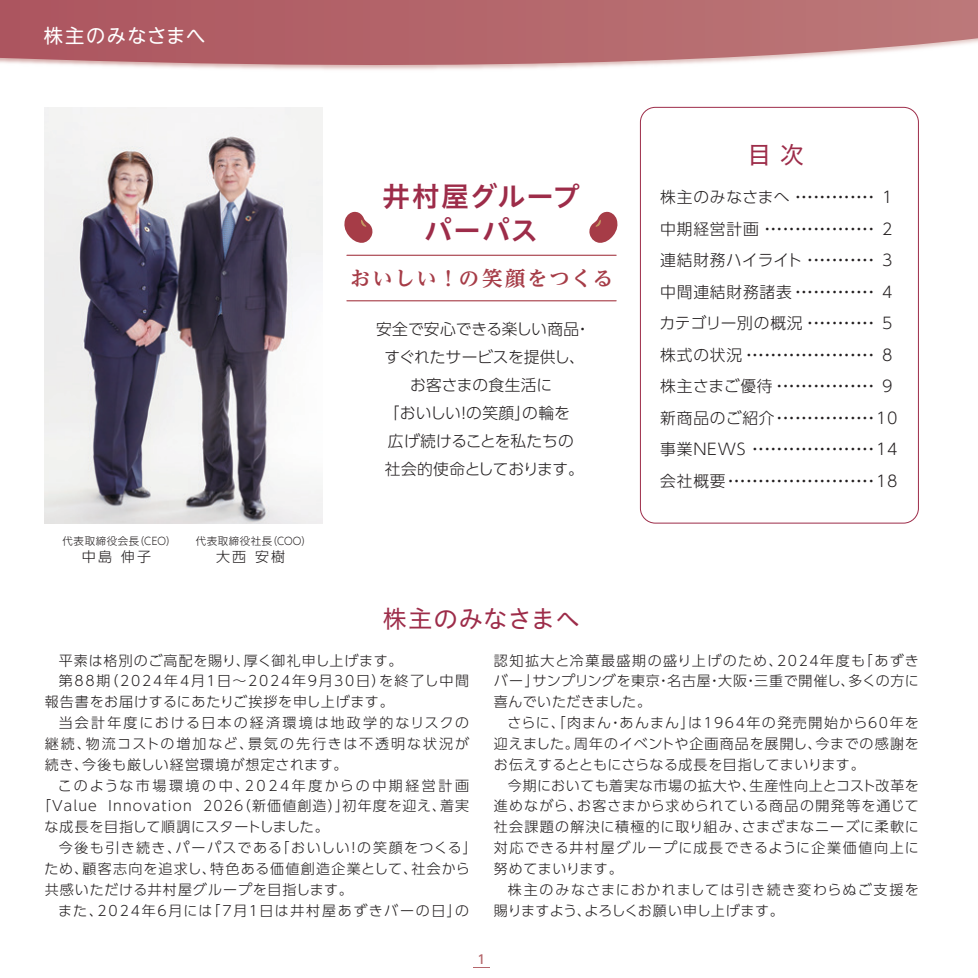
<style>
.page{position:relative;width:978px;height:978px;background:#fff}
.page>*{position:absolute;margin:0;border:0;box-sizing:border-box;transform-origin:0 0}
.t1{font:28px/33.6px "Hiragino UD Sans Std W6";letter-spacing:.03em;color:#9d2c49;text-align:center}
.t2{font:24.5px "Hiragino UD Sans Std W4";letter-spacing:.01em;color:#9d2c49}
.t3{font:700 20.47px "UD Reimin Pr 6 N";letter-spacing:.1em;color:#a63c47}
.t4{font:19.25px "UD Shin M Go Pro";letter-spacing:.065em;color:#fff}
.t5{font:300 15.75px/31.5px "UD Shin Go Pro";letter-spacing:.05em;color:#231f20}
.t6{font:300 15.75px "UD Shin Go Pro";letter-spacing:-.025em;color:#231f20}
.t7{font:300 15.75px "UD Shin Go Pro";letter-spacing:.025em;color:#231f20}
.t8{font:300 15.75px "UD Shin Go Pro";letter-spacing:.005em;color:#231f20}
.t9{font:300 15.75px "UD Shin Go Pro";letter-spacing:-.005em;color:#231f20}
.t10{font:300 14px "UD Shin Go Pro";letter-spacing:.08em;color:#231f20}
.t11{font:300 14px "UD Shin Go Pro";letter-spacing:.1em;color:#231f20}
.t12{font:300 14px "UD Shin Go Pro";letter-spacing:.125em;color:#231f20}
.t13{font:300 14px "UD Shin Go Pro";letter-spacing:.055em;color:#231f20}
.t14{font:300 14px "UD Shin Go Pro";letter-spacing:.05em;color:#231f20}
.t15{font:300 14px "UD Shin Go Pro";letter-spacing:.035em;color:#231f20}
.t16{font:300 14px "UD Shin Go Pro";letter-spacing:.06em;color:#231f20}
.t17{font:300 14px "UD Shin Go Pro";letter-spacing:.105em;color:#231f20}
.t18{font:300 14px "UD Shin Go Pro";letter-spacing:.11em;color:#231f20}
.t19{font:300 14px "UD Shin Go Pro";letter-spacing:.145em;color:#231f20}
.t20{font:300 14px "UD Shin Go Pro";letter-spacing:.18em;color:#231f20}
.t21{font:300 14px "UD Shin Go Pro";letter-spacing:.15em;color:#231f20}
.t22{font:300 14px "UD Shin Go Pro";letter-spacing:.025em;color:#231f20}
.t23{font:300 14px "UD Shin Go Pro";letter-spacing:.005em;color:#231f20}
.t24{font:300 14px "UD Shin Go Pro";letter-spacing:.02em;color:#231f20}
.t25{font:300 14px "UD Shin Go Pro";letter-spacing:.03em;color:#231f20}
.t26{font:500 12.25px "UD Shin Go Pro";color:#b5676c}
.t27{font:300 10.5px "UD Shin Go Pro";letter-spacing:.05em;color:#231f20}
</style>
<div class="page">
<svg style="left:0;top:0;width:977px;height:70px;background:#bd7a7f"></svg>
<img style="left:45px;top:107px;width:277px;height:416px">
<div style="left:640px;top:107px;width:278px;height:416px;border:1px solid #9d2c49;border-radius:15px"></div>
<hr style="left:347px;top:255px;width:269px;height:1px;background:#a63c47">
<hr style="left:347px;top:300px;width:269px;height:1px;background:#a63c47">
<svg style="left:344px;top:211px;width:29px;height:32px"></svg>
<svg style="left:589px;top:211px;width:29px;height:32px"></svg>
<p class="t4" style="left:44px;top:20px;width:163px">株主のみなさまへ</p>
<p class="t27" style="left:63px;top:532px;width:114px">代表取締役会長（CEO）</p>
<p class="t10" style="left:82px;top:545px;width:71px">中島 伸子</p>
<p class="t27" style="left:196px;top:532px;width:117px">代表取締役社長（COO）</p>
<p class="t10" style="left:216px;top:545px;width:71px">大西 安樹</p>
<p class="t1" style="left:382px;top:178px;width:199px">井村屋グループパーパス</p>
<p class="t3" style="left:350px;top:261px;width:265px">おいしい！の笑顔をつくる</p>
<p class="t8" style="left:376px;top:316px;width:216px">安全で安心できる楽しい商品・</p>
<p class="t6" style="left:384px;top:344px;width:202px">すぐれたサービスを提供し、</p>
<p class="t7" style="left:410px;top:372px;width:144px">お客さまの食生活に</p>
<p class="t7" style="left:384px;top:400px;width:187px">「おいしい！の笑顔」の輪を</p>
<p class="t9" style="left:388px;top:428px;width:187px">広げ続けることを私たちの</p>
<p class="t6" style="left:385px;top:456px;width:200px">社会的使命としております。</p>
<p class="t2" style="left:382px;top:599px;width:199px">株主のみなさまへ</p>
<p class="t2" style="left:746px;top:136px;width:59px">目 次</p>
<p class="t5" style="left:659px;top:181px;width:239px">株主のみなさまへ・・・・・・・・・・・・・ 1中期経営計画・・・・・・・・・・・・・・・・・・ 2連結財務ハイライト・・・・・・・・・・・ 3中間連結財務諸表・・・・・・・・・・・・・ 4カテゴリー別の概況・・・・・・・・・・・ 5株式の状況・・・・・・・・・・・・・・・・・・・・・ 8株主さまご優待・・・・・・・・・・・・・・・・ 9新商品のご紹介・・・・・・・・・・・・・・・・ 1 0事業NEWS ・・・・・・・・・・・・・・・・・・・・ 1 4会社概要・・・・・・・・・・・・・・・・・・・・・・・・ 1 8</p>
<p class="t13" style="left:59px;top:648px;width:345px">平素は格別のご高配を賜り、厚く御礼申し上げます。</p>
<p class="t12" style="left:59px;top:669px;width:412px">第88期（2024年4月1日～2024年9月30日）を終了し中間</p>
<p class="t14" style="left:45px;top:690px;width:350px">報告書をお届けするにあたりご挨拶を申し上げます。</p>
<p class="t21" style="left:59px;top:711px;width:412px">当会計年度における日本の経済環境は地政学的なリスクの</p>
<p class="t19" style="left:45px;top:732px;width:426px">継続、物流コストの増加など、景気の先行きは不透明な状況が</p>
<p class="t16" style="left:45px;top:753px;width:304px">続き、今後も厳しい経営環境が想定されます。</p>
<p class="t20" style="left:58px;top:773px;width:412px">このような市場環境の中、2024年度からの中期経営計画</p>
<p class="t10" style="left:37px;top:794px;width:433px">「Value Innovation 2026（新価値創造）」初年度を迎え、着実</p>
<p class="t15" style="left:45px;top:815px;width:285px">な成長を目指して順調にスタートしました。</p>
<p class="t11" style="left:59px;top:836px;width:419px">今後も引き続き、パーパスである「おいしい！の笑顔をつくる」</p>
<p class="t10" style="left:44px;top:857px;width:427px">ため、顧客志向を追求し、特色ある価値創造企業として、社会から</p>
<p class="t16" style="left:45px;top:877px;width:310px">共感いただける井村屋グループを目指します。</p>
<p class="t12" style="left:58px;top:898px;width:412px">また、2024年6月には「7月1日は井村屋あずきバーの日」の</p>
<p class="t18" style="left:494px;top:648px;width:426px">認知拡大と冷菓最盛期の盛り上げのため、2024年度も「あずき</p>
<p class="t15" style="left:493px;top:669px;width:426px">バー」サンプリングを東京・名古屋・大阪・三重で開催し、多くの方に</p>
<p class="t24" style="left:494px;top:690px;width:159px">喜んでいただきました。</p>
<p class="t17" style="left:507px;top:711px;width:412px">さらに、「肉まん・あんまん」は1964年の発売開始から60年を</p>
<p class="t13" style="left:494px;top:732px;width:426px">迎えました。周年のイベントや企画商品を展開し、今までの感謝を</p>
<p class="t22" style="left:493px;top:753px;width:372px">お伝えするとともにさらなる成長を目指してまいります。</p>
<p class="t14" style="left:508px;top:773px;width:412px">今期においても着実な市場の拡大や、生産性向上とコスト改革を</p>
<p class="t10" style="left:494px;top:794px;width:426px">進めながら、お客さまから求められている商品の開発等を通じて</p>
<p class="t10" style="left:494px;top:815px;width:426px">社会課題の解決に積極的に取り組み、さまざまなニーズに柔軟に</p>
<p class="t11" style="left:494px;top:836px;width:426px">対応できる井村屋グループに成長できるように企業価値向上に</p>
<p class="t25" style="left:494px;top:857px;width:130px">努めてまいります。</p>
<p class="t11" style="left:508px;top:877px;width:412px">株主のみなさまにおかれましては引き続き変わらぬご支援を</p>
<p class="t23" style="left:494px;top:898px;width:291px">賜りますよう、よろしくお願い申し上げます。</p>
<p class="t26" style="left:477px;top:948px;width:10px">1</p>
</div>
